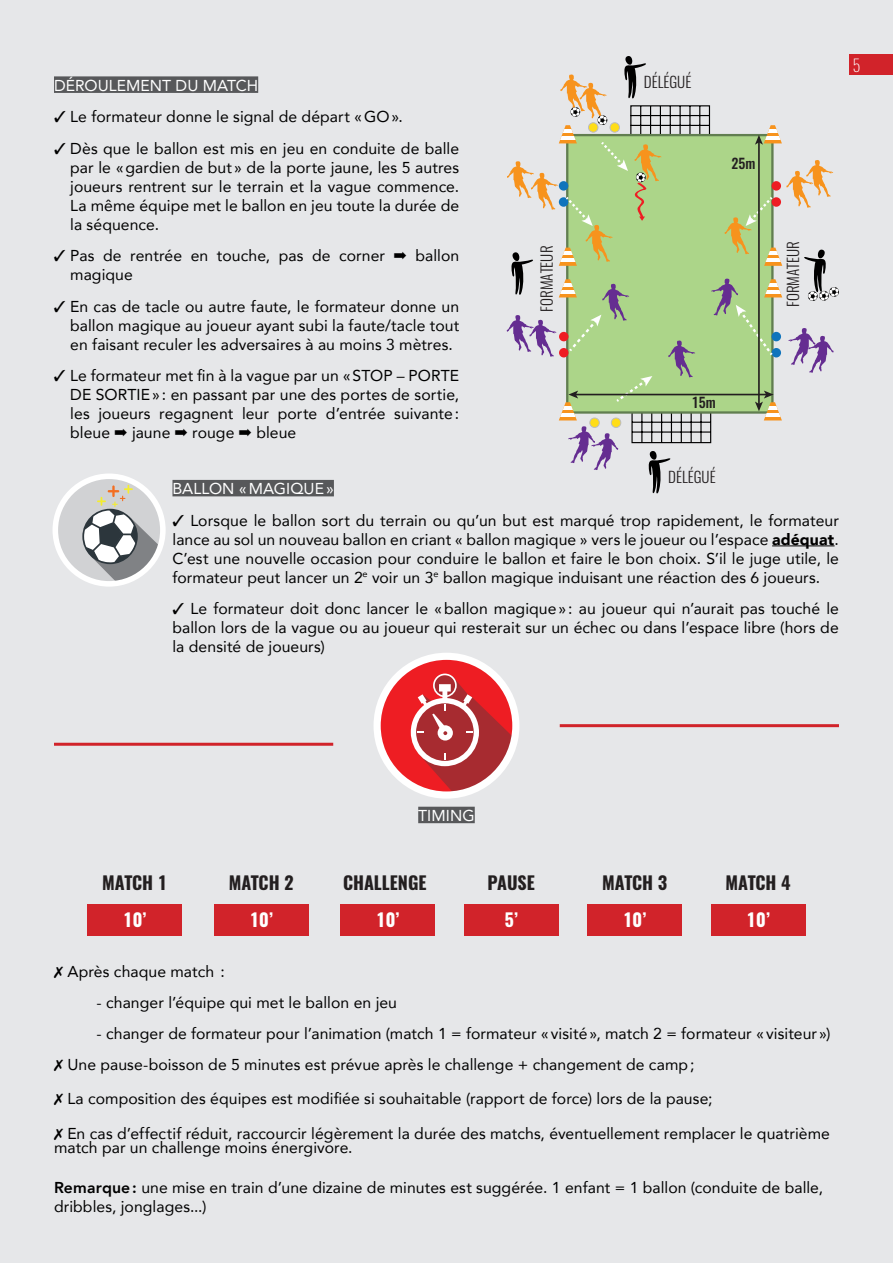
<style>
.page{position:relative;width:893px;height:1263px;background:#e6e7e9}
.page>*{position:absolute;margin:0;border:0;box-sizing:border-box;transform-origin:0 0}
.t1{font:700 18px "Oswald";color:#231f20}
.t2{font:700 18px "Oswald";color:#fff}
.t3{font:200 16.5px "Oswald";color:#fff}
.t4{font:15.75px/18.9px "Avenir";letter-spacing:.005em;color:#000;text-align:justify}
.t5{font:15.75px "Avenir";letter-spacing:-.005em;color:#fff}
.t6{font:300 15px "Oswald";color:#231f20}
.t7{font:500 13.95px "Oswald";color:#231f20}
.s1{font-weight:900}
.s2{font-weight:800}
</style>
<div class="page">
<div style="left:850px;top:54px;width:43px;height:21px;background:#d1232a"></div>
<div style="left:54px;top:76px;width:204px;height:17px;background:#57585a"></div>
<svg style="left:507px;top:56px;width:332px;height:437px"></svg>
<div style="left:87px;top:904px;width:95px;height:32px;background:#d1232a"></div>
<div style="left:214px;top:904px;width:95px;height:32px;background:#d1232a"></div>
<div style="left:587px;top:904px;width:95px;height:32px;background:#d1232a"></div>
<div style="left:711px;top:904px;width:94px;height:32px;background:#d1232a"></div>
<svg style="left:53px;top:473px;width:113px;height:114px"></svg>
<div style="left:172px;top:480px;width:162px;height:16px;background:#57585a"></div>
<hr style="left:772px;top:545px;width:63px;height:1px;background:#000">
<svg style="left:374px;top:653px;width:145px;height:146px"></svg>
<div style="left:418px;top:807px;width:57px;height:16px;background:#57585a"></div>
<hr style="left:54px;top:743px;width:279px;height:3px;background:#d1232a">
<hr style="left:560px;top:724px;width:279px;height:3px;background:#d1232a">
<div style="left:340px;top:904px;width:95px;height:32px;background:#d1232a"></div>
<div style="left:464px;top:904px;width:95px;height:32px;background:#d1232a"></div>
<p class="t5" style="left:54px;top:73px;width:206px">DéROULEMENT DU MATCH</p>
<p class="t4" style="left:54px;top:107px;width:350px">✓ Le formateur donne le signal de départ «GO».</p>
<p class="t4" style="left:70px;top:139px;width:390px;text-indent:-16px">✓ Dès que le ballon est mis en jeu en conduite de balle par le «gardien de but» de la porte jaune, les 5 autres joueurs rentrent sur le terrain et la vague commence.<br>La même équipe met le ballon en jeu toute la durée de la séquence.</p>
<p class="t4" style="left:70px;top:246px;width:390px;text-indent:-16px">✓ Pas de rentrée en touche, pas de corner ➡ ballon magique</p>
<p class="t4" style="left:70px;top:296px;width:390px;text-indent:-16px">✓ En cas de tacle ou autre faute, le formateur donne un ballon magique au joueur ayant subi la faute/tacle tout en faisant reculer les adversaires à au moins 3 mètres.</p>
<p class="t4" style="left:70px;top:366px;width:390px;text-indent:-16px">✓ Le formateur met fin à la vague par un «STOP – PORTE DE SORTIE» : en passant par une des portes de sortie, les joueurs regagnent leur porte d’entrée suivante: bleue ➡ jaune ➡ rouge ➡ bleue</p>
<p class="t6" style="left:644px;top:72px;width:49px">DÉLÉGUÉ</p>
<p class="t7" style="left:731px;top:154px;width:25px">25m</p>
<p class="t6" style="left:537px;top:312px;width:67px;rotate:-90deg">FORMATEUR</p>
<p class="t6" style="left:783px;top:307px;width:67px;rotate:-90deg">FORMATEUR</p>
<p class="t7" style="left:692px;top:392px;width:25px">15m</p>
<p class="t6" style="left:668px;top:466px;width:49px">DÉLÉGUÉ</p>
<p class="t5" style="left:172px;top:476px;width:21px">Ballon</p>
<p class="t5" style="left:239px;top:476px;width:18px">« magi</p>
<p class="t5" style="left:290px;top:476px;width:45px">que »</p>
<p class="t4" style="left:172px;top:510px;width:668px">✓ Lorsque le ballon sort du terrain ou qu’un but est marqué trop rapidement, le formateur lance au sol un nouveau ballon en criant « ballon magique » vers le joueur ou l’espace <span class="s1">adéquat</span>.<br>C’est une nouvelle occasion pour conduire le ballon et faire le bon choix. S’il le juge utile, le formateur peut lancer un 2<sup>e</sup> voir un 3<sup>e</sup> ballon magique induisant une réaction des 6 joueurs.</p>
<p class="t4" style="left:172px;top:599px;width:668px">✓ Le formateur doit donc lancer le «ballon magique»: au joueur qui n’aurait pas touché le ballon lors de la vague ou au joueur qui resterait sur un échec ou dans l’espace libre (hors de la densité de joueurs)</p>
<p class="t3" style="left:852px;top:54px;width:10px">5</p>
<p class="t1" style="left:102px;top:870px;width:67px">MATCH 1</p>
<p class="t2" style="left:123px;top:907px;width:25px">10’</p>
<p class="t1" style="left:229px;top:870px;width:67px">MATCH 2</p>
<p class="t2" style="left:250px;top:907px;width:25px">10’</p>
<p class="t5" style="left:418px;top:803px;width:11px">timing</p>
<p class="t1" style="left:343px;top:870px;width:40px">CHALLEN</p>
<p class="t1" style="left:408px;top:870px;width:19px">GE</p>
<p class="t1" style="left:488px;top:870px;width:30px">PAUSE</p>
<p class="t2" style="left:504px;top:907px;width:15px">5’</p>
<p class="t2" style="left:376px;top:907px;width:25px">10’</p>
<p class="t1" style="left:602px;top:870px;width:66px">MATCH 3</p>
<p class="t2" style="left:623px;top:907px;width:25px">10’</p>
<p class="t1" style="left:726px;top:870px;width:67px">MATCH 4</p>
<p class="t2" style="left:746px;top:907px;width:25px">10’</p>
<p class="t4" style="left:54px;top:962px;width:172px">✗ Après chaque match :</p>
<p class="t4" style="left:97px;top:993px;width:302px">- changer l’équipe qui met le ballon en jeu</p>
<p class="t4" style="left:54px;top:1017px;width:778px;line-height:30.8px;text-indent:43px">- changer de formateur pour l’animation (match 1 = formateur « visité», match 2 = formateur « visiteur») ✗ Une pause-boisson de 5 minutes est prévue après le challenge + changement de camp;</p>
<p class="t4" style="left:54px;top:1089px;width:660px">✗ La composition des équipes est modifiée si souhaitable (rapport de force) lors de la pause;</p>
<p class="t4" style="left:54px;top:1126px;width:777px;line-height:13.5px">✗ En cas d’effectif réduit, raccourcir légèrement la durée des matchs, éventuellement remplacer le quatrième match par un challenge moins énergivore.</p>
<p class="t4" style="left:54px;top:1177px;width:771px"><span class="s2">Remarque:</span> une mise en train d’une dizaine de minutes est suggérée. 1 enfant = 1 ballon (conduite de balle, dribbles, jonglages...)</p>
</div>
